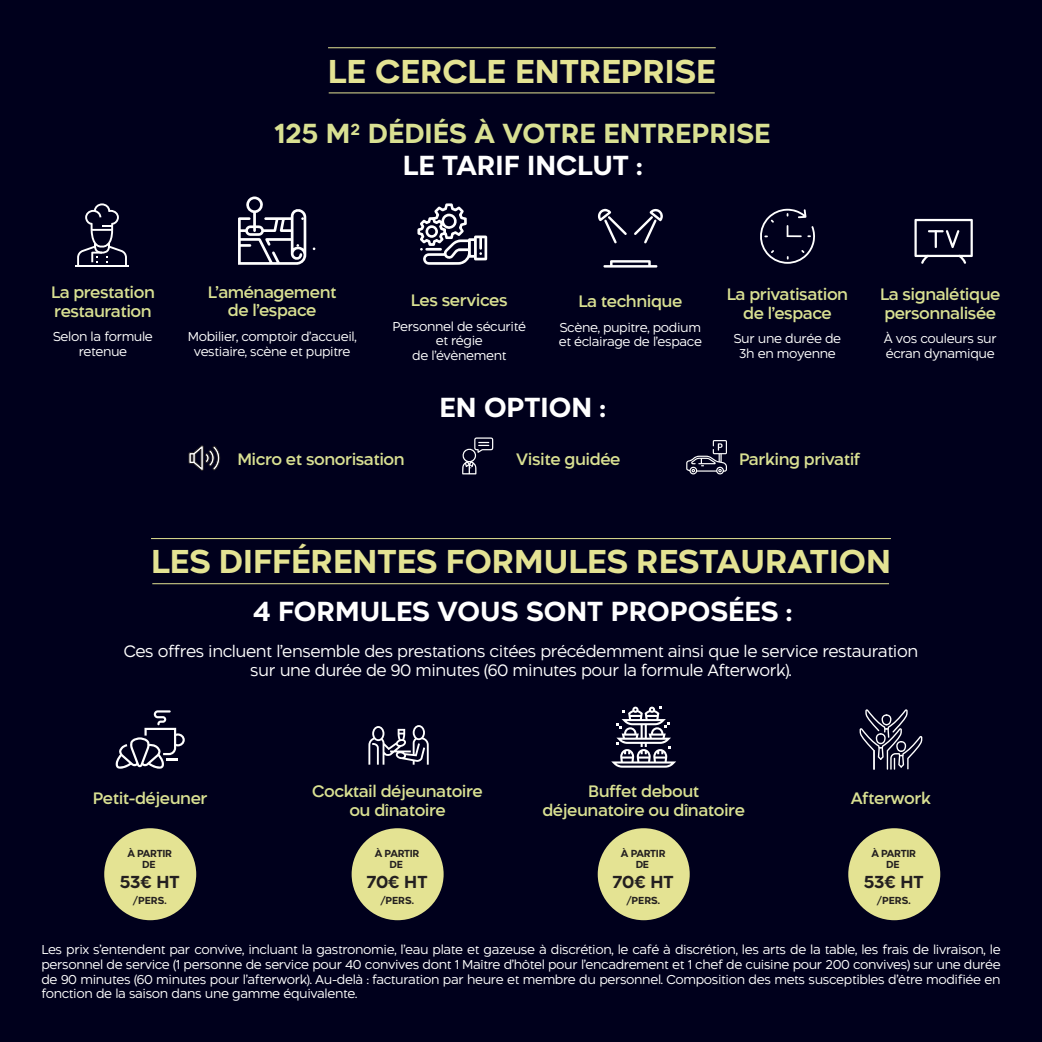
<style>
.page{position:relative;width:1042px;height:1042px;background:#00001c}
.page>*{position:absolute;margin:0;border:0;box-sizing:border-box;transform-origin:0 0}
.t1{font:700 31.5px "Aftika";color:#e4e393}
.t2{font:700 26.25px "Aftika";color:#fff}
.t3{font:700 26.25px "Aftika";color:#d9e092}
.t4{font:700 16.62px "Aftika";letter-spacing:-.005em;color:#231f20}
.t5{font:600 15.75px/18.9px "Aftika";letter-spacing:-.03em;color:#d9e092;text-align:center}
.t6{font:300 15.75px/19.2px "Aftika";letter-spacing:-.03em;color:#fff;text-align:center}
.t7{font:300 12.25px/14.7px "Aftika";letter-spacing:-.03em;color:#fff;text-align:center}
.t8{font:700 9.8px/11.2px "Aftika";letter-spacing:-.03em;color:#231f20;text-align:center}
</style>
<div class="page">
<svg style="left:238px;top:196px;width:68px;height:69px"></svg>
<svg style="left:417px;top:203px;width:70px;height:62px"></svg>
<svg style="left:603px;top:260px;width:54px;height:8px"></svg>
<svg style="left:634px;top:208px;width:29px;height:35px"></svg>
<svg style="left:597px;top:209px;width:30px;height:34px"></svg>
<svg style="left:188px;top:445px;width:32px;height:26px"></svg>
<svg style="left:462px;top:437px;width:31px;height:37px"></svg>
<svg style="left:686px;top:440px;width:41px;height:34px"></svg>
<svg style="left:77px;top:203px;width:50px;height:62px"></svg>
<hr style="left:75px;top:265px;width:54px;height:2px;background:#fff">
<hr style="left:152px;top:583px;width:737px;height:1px;background:#e4e393">
<hr style="left:329px;top:93px;width:386px;height:1px;background:#e4e393">
<hr style="left:151px;top:538px;width:740px;height:1px;background:#e4e393">
<hr style="left:328px;top:47px;width:388px;height:1px;background:#e4e393">
<svg style="left:760px;top:209px;width:55px;height:55px"></svg>
<svg style="left:914px;top:219px;width:59px;height:45px"></svg>
<hr style="left:934px;top:230px;width:3px;height:18px;background:#fff">
<svg style="left:115px;top:710px;width:70px;height:58px"></svg>
<svg style="left:859px;top:709px;width:63px;height:61px"></svg>
<svg style="left:611px;top:706px;width:65px;height:61px"></svg>
<svg style="left:368px;top:725px;width:61px;height:39px"></svg>
<div style="left:104px;top:828px;width:92px;height:92px;background:#e4e393;border-radius:50%"></div>
<div style="left:848px;top:828px;width:92px;height:92px;background:#e4e393;border-radius:50%"></div>
<div style="left:352px;top:828px;width:92px;height:92px;background:#e4e393;border-radius:50%"></div>
<div style="left:598px;top:828px;width:92px;height:92px;background:#e4e393;border-radius:50%"></div>
<p class="t1" style="left:328px;top:53px;width:389px">LE CERCLE ENTREPRISE</p>
<p class="t3" style="left:274px;top:118px;width:497px">125 M<sup>2</sup> DÉDIÉS À VOTRE ENTREPRISE</p>
<p class="t2" style="left:403px;top:149px;width:241px">LE TARIF INCLUT :</p>
<p class="t5" style="left:51px;top:283px;width:105px;text-align:left">La prestation restauration</p>
<p class="t7" style="left:53px;top:330px;width:101px">Selon la formule retenue</p>
<p class="t5" style="left:208px;top:283px;width:130px">L’aménagement de l’espace</p>
<p class="t7" style="left:188px;top:330px;width:170px">Mobilier, comptoir d’accueil, vestiaire, scène et pupitre</p>
<p class="t5" style="left:411px;top:292px;width:98px">Les services</p>
<p class="t7" style="left:393px;top:319px;width:135px">Personnel de sécurité et régie<br>de l’évènement</p>
<p class="t5" style="left:578px;top:292px;width:105px">La technique</p>
<p class="t7" style="left:559px;top:320px;width:145px;text-align:left">Scène, pupitre, podium et éclairage de l’espace</p>
<p class="t2" style="left:439px;top:392px;width:168px">EN OPTION :</p>
<p class="t5" style="left:727px;top:285px;width:123px">La privatisation de l’espace</p>
<p class="t7" style="left:734px;top:332px;width:109px">Sur une durée de<br>3h en moyenne</p>
<p class="t5" style="left:237px;top:450px;width:169px">Micro et sonorisation</p>
<p class="t5" style="left:516px;top:450px;width:106px">Visite guidée</p>
<p class="t5" style="left:739px;top:450px;width:123px">Parking privatif</p>
<p class="t5" style="left:880px;top:285px;width:122px;text-align:left">La signalétique personnalisée</p>
<p class="t7" style="left:884px;top:332px;width:115px;text-align:left">À vos couleurs sur écran dynamique</p>
<p class="t1" style="left:151px;top:542px;width:741px">LES DIFFÉRENTES FORMULES RESTAURATION</p>
<p class="t2" style="left:253px;top:595px;width:540px">4 FORMULES VOUS SONT PROPOSÉES :</p>
<p class="t6" style="left:124px;top:642px;width:796px">Ces offres incluent l’ensemble des prestations citées précédemment ainsi que le service restauration sur une durée de 90 minutes (60 minutes pour la formule Afterwork).</p>
<p class="t5" style="left:93px;top:789px;width:116px">Petit-déjeuner</p>
<p class="t8" style="left:127px;top:848px;width:46px">À PARTIR<br>DE</p>
<p class="t4" style="left:120px;top:872px;width:61px">53€ HT</p>
<p class="t8" style="left:133px;top:895px;width:35px">/PERS.</p>
<p class="t5" style="left:312px;top:783px;width:172px">Cocktail déjeunatoire ou dînatoire</p>
<p class="t5" style="left:542px;top:783px;width:204px">Buffet debout déjeunatoire ou dînatoire</p>
<p class="t5" style="left:851px;top:789px;width:82px">Afterwork</p>
<p class="t8" style="left:375px;top:848px;width:46px">À PARTIR<br>DE</p>
<p class="t4" style="left:367px;top:872px;width:62px">70€ HT</p>
<p class="t8" style="left:380px;top:895px;width:35px">/PERS.</p>
<p class="t8" style="left:621px;top:848px;width:46px">À PARTIR<br>DE</p>
<p class="t4" style="left:613px;top:872px;width:62px">70€ HT</p>
<p class="t8" style="left:626px;top:895px;width:35px">/PERS.</p>
<p class="t8" style="left:871px;top:848px;width:46px">À PARTIR<br>DE</p>
<p class="t4" style="left:864px;top:872px;width:61px">53€ HT</p>
<p class="t8" style="left:877px;top:895px;width:35px">/PERS.</p>
<p class="t7" style="left:41px;top:943px;width:960px;text-align:justify">Les prix s’entendent par convive, incluant la gastronomie, l’eau plate et gazeuse à discrétion, le café à discrétion, les arts de la table, les frais de livraison, le personnel de service (1 personne de service pour 40 convives dont 1 Maître d’hôtel pour l’encadrement et 1 chef de cuisine pour 200 convives) sur une durée de 90 minutes (60 minutes pour l’afterwork). Au-delà : facturation par heure et membre du personnel. Composition des mets susceptibles d’être modifiée en fonction de la saison dans une gamme équivalente.</p>
</div>
